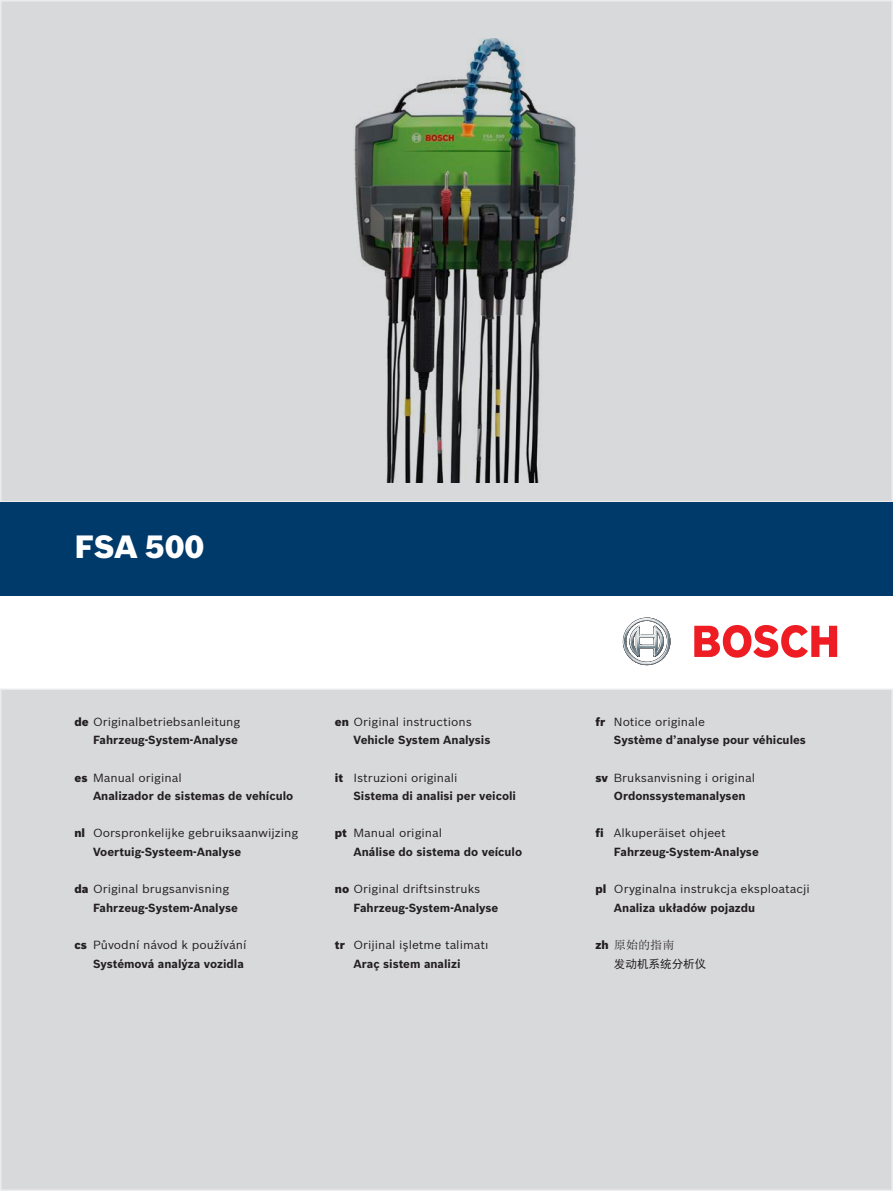
<style>
.page{position:relative;width:893px;height:1191px;background:#fff}
.page>*{position:absolute;margin:0;border:0;box-sizing:border-box;transform-origin:0 0}
.Headline_0-1{font:900 31.5px "Bosch Sans";color:#fff}
.ProductIdentificatio{font:700 11.55px "Bosch Sans";color:#231f20}
.Nomenclature_0-1{font:11.55px "Bosch Sans";color:#231f20;scale:1.05 1}
.Languages_0-1{font:11.55px "Bosch Sans";color:#231f20;scale:1.05 1}
.Languages_0-1-2{font:900 11.55px "Bosch Sans";color:#231f20}
.ProductIdentificatio-2{font:11.55px "Sim Hei";color:#231f20}
.Nomenclature_0-1-2{font:11.55px "Sim Sun";color:#231f20;scale:1.05 1}
.s1{font-weight:900}
</style>
<div class="page">
<svg style="left:623px;top:617px;width:47px;height:48px"></svg>
<svg style="left:694px;top:625px;width:143px;height:32px"></svg>
<div style="left:1px;top:689px;width:891px;height:501px;background:#d8d9db"></div>
<div style="left:1px;top:1px;width:891px;height:501px;background:#d8d9db"></div>
<div style="left:0;top:502px;width:893px;height:93px;background:#003a6a"></div>
<img style="left:354px;top:38px;width:222px;height:445px">
<p class="Headline_0-1" style="left:74px;top:523px;width:131px">FSA 500</p>
<p class="Languages_0-1" style="left:74px;top:713px;width:160px"><span class="s1">de</span> Originalbetriebsanleitung</p>
<p class="ProductIdentificatio" style="left:93px;top:731px;width:146px">Fahrzeug-System-Analyse</p>
<p class="Languages_0-1" style="left:335px;top:713px;width:132px"><span class="s1">en</span> Original instructions</p>
<p class="ProductIdentificatio" style="left:353px;top:731px;width:138px">Vehicle System Analysis</p>
<p class="Languages_0-1-2" style="left:595px;top:712px;width:11px">fr</p>
<p class="Nomenclature_0-1" style="left:614px;top:713px;width:88px">Notice originale</p>
<p class="ProductIdentificatio" style="left:614px;top:731px;width:194px">Système d’analyse pour véhicules</p>
<p class="Languages_0-1-2" style="left:74px;top:768px;width:15px">es</p>
<p class="Nomenclature_0-1" style="left:93px;top:769px;width:86px">Manual original</p>
<p class="ProductIdentificatio" style="left:93px;top:787px;width:202px">Analizador de sistemas de vehículo</p>
<p class="Languages_0-1-2" style="left:335px;top:768px;width:10px">it</p>
<p class="Nomenclature_0-1" style="left:353px;top:769px;width:101px">Istruzioni originali</p>
<p class="ProductIdentificatio" style="left:353px;top:787px;width:164px">Sistema di analisi per veicoli</p>
<p class="Languages_0-1-2" style="left:595px;top:768px;width:14px">sv</p>
<p class="Nomenclature_0-1" style="left:614px;top:769px;width:136px">Bruksanvisning i original</p>
<p class="ProductIdentificatio" style="left:614px;top:787px;width:133px">Ordonssystemanalysen</p>
<p class="Languages_0-1-2" style="left:74px;top:824px;width:12px">nl</p>
<p class="Nomenclature_0-1" style="left:93px;top:824px;width:197px">Oorspronkelijke gebruiksaanwijzing</p>
<p class="ProductIdentificatio" style="left:93px;top:843px;width:150px">Voertuig-Systeem-Analyse</p>
<p class="Languages_0-1-2" style="left:335px;top:824px;width:14px">pt</p>
<p class="Nomenclature_0-1" style="left:353px;top:824px;width:86px">Manual original</p>
<p class="ProductIdentificatio" style="left:353px;top:843px;width:170px">Análise do sistema do veículo</p>
<p class="Languages_0-1-2" style="left:595px;top:824px;width:10px">fi</p>
<p class="Nomenclature_0-1" style="left:614px;top:824px;width:108px">Alkuperäiset ohjeet</p>
<p class="ProductIdentificatio" style="left:614px;top:843px;width:146px">Fahrzeug-System-Analyse</p>
<p class="Languages_0-1" style="left:74px;top:880px;width:149px"><span class="s1">da</span> Original brugsanvisning</p>
<p class="ProductIdentificatio" style="left:93px;top:899px;width:146px">Fahrzeug-System-Analyse</p>
<p class="Languages_0-1" style="left:335px;top:880px;width:140px"><span class="s1">no</span> Original driftsinstruks</p>
<p class="ProductIdentificatio" style="left:353px;top:899px;width:146px">Fahrzeug-System-Analyse</p>
<p class="Languages_0-1-2" style="left:595px;top:880px;width:12px">pl</p>
<p class="Nomenclature_0-1" style="left:614px;top:880px;width:188px">Oryginalna instrukcja eksploatacji</p>
<p class="ProductIdentificatio" style="left:614px;top:899px;width:143px">Analiza układów pojazdu</p>
<p class="Languages_0-1-2" style="left:74px;top:936px;width:14px">cs</p>
<p class="Nomenclature_0-1" style="left:93px;top:936px;width:148px">Původní návod k používání</p>
<p class="ProductIdentificatio" style="left:93px;top:954px;width:152px">Systémová analýza vozidla</p>
<p class="Languages_0-1-2" style="left:335px;top:936px;width:11px">tr</p>
<p class="Nomenclature_0-1" style="left:353px;top:936px;width:130px">Orijinal işletme talimatı</p>
<p class="ProductIdentificatio" style="left:353px;top:954px;width:108px">Araç sistem analizi</p>
<p class="Languages_0-1-2" style="left:595px;top:936px;width:15px">zh</p>
<p class="Nomenclature_0-1-2" style="left:614px;top:939px;width:59px">原始的指南</p>
<p class="ProductIdentificatio-2" style="left:614px;top:957px;width:94px">发动机系统分析仪</p>
</div>
